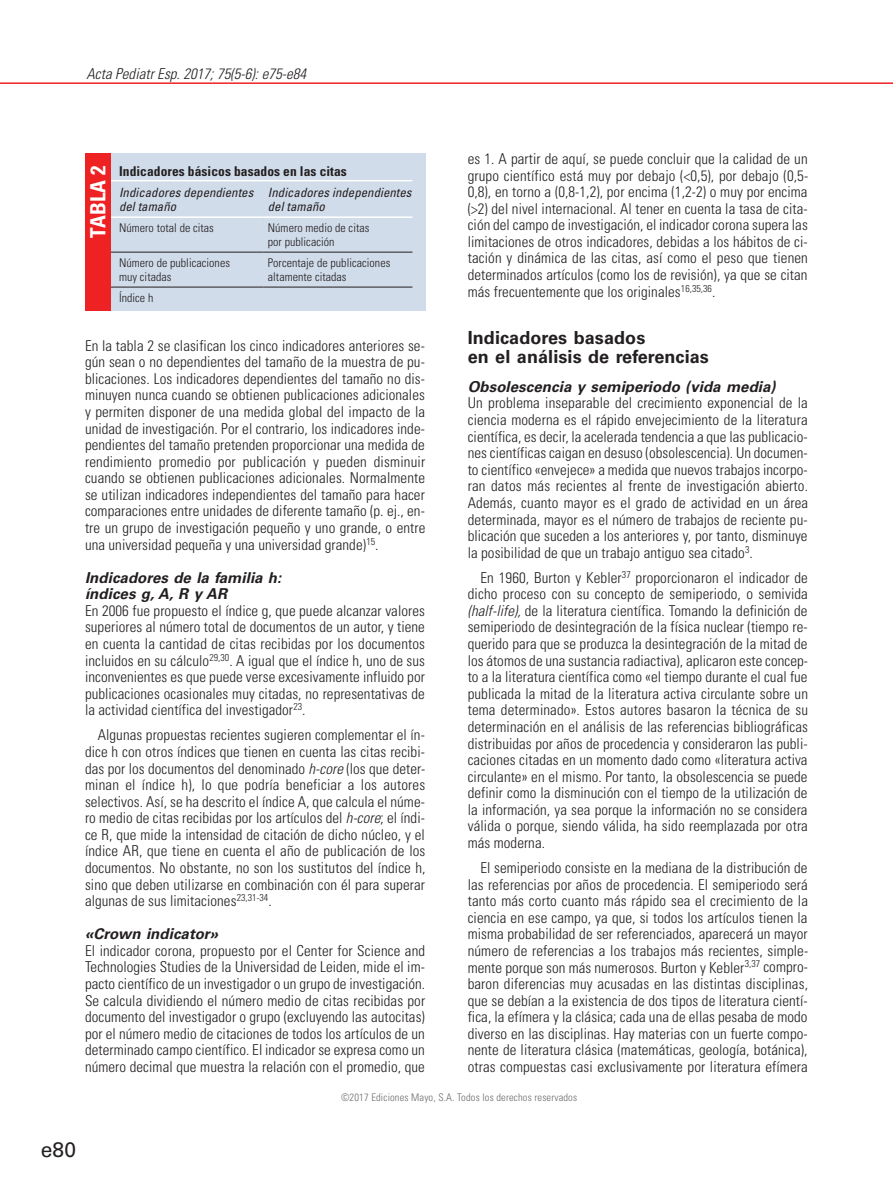
<style>
.page{position:relative;width:893px;height:1191px;background:#fff}
.page>*{position:absolute;margin:0;border:0;box-sizing:border-box;transform-origin:0 0}
.t1{font:700 condensed 21px "Univers LT Std";letter-spacing:.005em;color:#fff}
.t2{font:21px "Univers LT Std";color:#231f20}
.t3{font:700 18px/18px "Univers LT Std";letter-spacing:.005em;color:#231f20}
.t4{font:300 condensed 15px/16.5px "Univers LT Std";letter-spacing:.005em;color:#231f20;text-align:justify}
.t5{font:italic 700 15px/16.5px "Univers LT Std";letter-spacing:.005em;color:#231f20}
.t6{font:italic 300 condensed 15px "Univers LT Std";letter-spacing:.005em;color:#231f20}
.t7{font:700 condensed 13.5px "Univers LT Std";letter-spacing:.005em;color:#231f20}
.t8{font:italic condensed 12.75px/13.5px "Univers LT Std";letter-spacing:.005em;color:#231f20}
.t9{font:300 condensed 12px/13.5px "Univers LT Std";letter-spacing:.005em;color:#231f20}
.t10{font:300 condensed 10.5px "Univers LT Std";letter-spacing:.015em;color:#6c6d70}
.s1{font-style:italic}
</style>
<div class="page">
<hr style="left:0;top:82px;width:893px;height:2px;background:#ee2123">
<div style="left:85px;top:153px;width:340px;height:157px;background:#d1dcea"></div>
<hr style="left:98px;top:180px;width:314px;height:1px;background:#fff">
<hr style="left:98px;top:252px;width:166px;height:1px;background:#231f20">
<hr style="left:264px;top:252px;width:148px;height:1px;background:#231f20">
<hr style="left:98px;top:287px;width:166px;height:1px;background:#231f20">
<hr style="left:264px;top:287px;width:148px;height:1px;background:#231f20">
<hr style="left:98px;top:216px;width:166px;height:2px;background:#fff">
<hr style="left:264px;top:216px;width:148px;height:2px;background:#fff">
<div style="left:85px;top:153px;width:26px;height:157px;background:#ee2123"></div>
<p class="t6" style="left:87px;top:65px;width:221px">Acta Pediatr Esp. 2017; 75(5-6): e75-e84</p>
<h1 class="t1" style="left:85px;top:237px;width:73px;rotate:-90deg">TABLA 2</h1>
<p class="t7" style="left:119px;top:163px;width:229px">Indicadores básicos basados en las citas</p>
<p class="t8" style="left:119px;top:186px;width:136px">Indicadores dependientes del tamaño</p>
<p class="t8" style="left:268px;top:186px;width:145px">Indicadores independientes del tamaño</p>
<p class="t9" style="left:119px;top:221px;width:96px">Número total de citas</p>
<p class="t9" style="left:268px;top:221px;width:103px">Número medio de citas por publicación</p>
<p class="t9" style="left:119px;top:256px;width:112px">Número de publicaciones muy citadas</p>
<p class="t9" style="left:268px;top:256px;width:124px">Porcentaje de publicaciones altamente citadas</p>
<p class="t9" style="left:119px;top:291px;width:36px">Índice h</p>
<p class="t4" style="left:85px;top:337px;width:342px">En la tabla 2 se clasifican los cinco indicadores anteriores se&shy;gún sean o no dependientes del tamaño de la muestra de pu&shy;blicaciones. Los indicadores dependientes del tamaño no dis&shy;minuyen nunca cuando se obtienen publicaciones adicionales y permiten disponer de una medida global del impacto de la unidad de investigación. Por el contrario, los indicadores inde&shy;pendientes del tamaño pretenden proporcionar una medida de rendimiento promedio por publicación y pueden disminuir cuando se obtienen publicaciones adicionales. Normalmente se utilizan indicadores independientes del tamaño para hacer comparaciones entre unidades de diferente tamaño (p. ej., en&shy;tre un grupo de investigación pequeño y uno grande, o entre una universidad pequeña y una universidad grande)<sup>15</sup>.</p>
<p class="t5" style="left:85px;top:569px;width:198px">Indicadores de la familia h: índices g, A, R y AR</p>
<p class="t4" style="left:85px;top:602px;width:342px">En 2006 fue propuesto el índice g, que puede alcanzar valores superiores al número total de documentos de un autor, y tiene en cuenta la cantidad de citas recibidas por los documentos incluidos en su cálculo<sup>29,30</sup>. A igual que el índice h, uno de sus inconvenientes es que puede verse excesivamente influido por publicaciones ocasionales muy citadas, no representativas de la actividad científica del investigador<sup>23</sup>.</p>
<p class="t4" style="left:85px;top:727px;width:342px;text-indent:13px">Algunas propuestas recientes sugieren complementar el ín&shy;dice h con otros índices que tienen en cuenta las citas recibi&shy;das por los documentos del denominado <span class="s1">h-core</span> (los que deter&shy;minan el índice h), lo que podría beneficiar a los autores selectivos. Así, se ha descrito el índice A, que calcula el núme&shy;ro medio de citas recibidas por los artículos del <span class="s1">h-core</span>; el índi&shy;ce R, que mide la intensidad de citación de dicho núcleo, y el índice AR, que tiene en cuenta el año de publicación de los documentos. No obstante, no son los sustitutos del índice h, sino que deben utilizarse en combinación con él para superar algunas de sus limitaciones<sup>23,31-34</sup>.</p>
<p class="t5" style="left:85px;top:926px;width:135px">«Crown indicator»</p>
<p class="t4" style="left:85px;top:942px;width:342px">El indicador corona, propuesto por el Center for Science and Technologies Studies de la Universidad de Leiden, mide el im&shy;pacto científico de un investigador o un grupo de investigación.<br>Se calcula dividiendo el número medio de citas recibidas por documento del investigador o grupo (excluyendo las autocitas) por el número medio de citaciones de todos los artículos de un determinado campo científico. El indicador se expresa como un número decimal que muestra la relación con el promedio, que</p>
<p class="t4" style="left:468px;top:150px;width:342px">es 1. A partir de aquí, se puede concluir que la calidad de un grupo científico está muy por debajo (&lt;0,5), por debajo (0,5- 0,8), en torno a (0,8-1,2), por encima (1,2-2) o muy por encima (&gt;2) del nivel internacional. Al tener en cuenta la tasa de cita&shy;ción del campo de investigación, el indicador corona supera las limitaciones de otros indicadores, debidas a los hábitos de ci&shy;tación y dinámica de las citas, así como el peso que tienen determinados artículos (como los de revisión), ya que se citan más frecuentemente que los originales<sup>16,35,36</sup>.</p>
<p class="t3" style="left:468px;top:329px;width:243px">Indicadores basados<br>en el análisis de referencias</p>
<p class="t5" style="left:468px;top:378px;width:309px">Obsolescencia y semiperiodo (vida media)</p>
<p class="t4" style="left:468px;top:395px;width:342px">Un problema inseparable del crecimiento exponencial de la ciencia moderna es el rápido envejecimiento de la literatura científica, es decir, la acelerada tendencia a que las publicacio&shy;nes científicas caigan en desuso (obsolescencia). Un documen&shy;to científico «envejece» a medida que nuevos trabajos incorpo&shy;ran datos más recientes al frente de investigación abierto.<br>Además, cuanto mayor es el grado de actividad en un área determinada, mayor es el número de trabajos de reciente pu&shy;blicación que suceden a los anteriores y, por tanto, disminuye la posibilidad de que un trabajo antiguo sea citado<sup>3</sup>.</p>
<p class="t4" style="left:468px;top:569px;width:342px;text-indent:13px">En 1960, Burton y Kebler<sup>37</sup> proporcionaron el indicador de dicho proceso con su concepto de semiperiodo, o semivida <span class="s1">(half-life),</span> de la literatura científica. Tomando la definición de semiperiodo de desintegración de la física nuclear (tiempo re&shy;querido para que se produzca la desintegración de la mitad de los átomos de una sustancia radiactiva), aplicaron este concep&shy;to a la literatura científica como «el tiempo durante el cual fue publicada la mitad de la literatura activa circulante sobre un tema determinado». Estos autores basaron la técnica de su determinación en el análisis de las referencias bibliográficas distribuidas por años de procedencia y consideraron las publi&shy;caciones citadas en un momento dado como «literatura activa circulante» en el mismo. Por tanto, la obsolescencia se puede definir como la disminución con el tiempo de la utilización de la información, ya sea porque la información no se considera válida o porque, siendo válida, ha sido reemplazada por otra más moderna.</p>
<p class="t4" style="left:468px;top:859px;width:342px;text-indent:13px">El semiperiodo consiste en la mediana de la distribución de las referencias por años de procedencia. El semiperiodo será tanto más corto cuanto más rápido sea el crecimiento de la ciencia en ese campo, ya que, si todos los artículos tienen la misma probabilidad de ser referenciados, aparecerá un mayor número de referencias a los trabajos más recientes, simple&shy;mente porque son más numerosos. Burton y Kebler<sup>3,37</sup> compro&shy;baron diferencias muy acusadas en las distintas disciplinas, que se debían a la existencia de dos tipos de literatura cientí&shy;fica, la efímera y la clásica; cada una de ellas pesaba de modo diverso en las disciplinas. Hay materias con un fuerte compo&shy;nente de literatura clásica (matemáticas, geología, botánica), otras compuestas casi exclusivamente por literatura efímera</p>
<p class="t10" style="left:341px;top:1090px;width:238px">©2017 Ediciones Mayo, S.A. Todos los derechos reservados</p>
<h1 class="t2" style="left:41px;top:1136px;width:37px">e80</h1>
</div>
